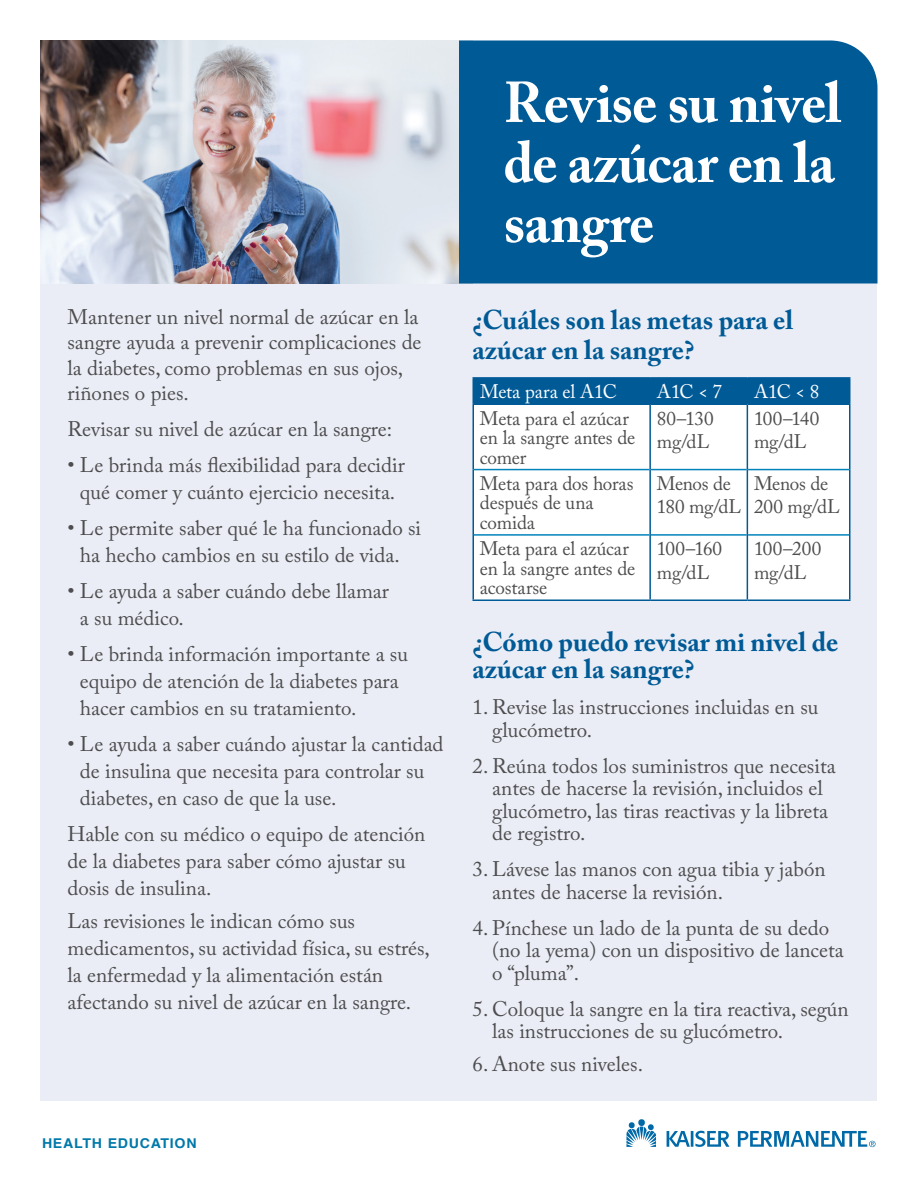
<style>
.page{position:relative;width:918px;height:1188px;background:#fff}
.page>*{position:absolute;margin:0;border:0;box-sizing:border-box;transform-origin:0 0}
.t1{font:700 57px/60px "Adobe Caslon Pro";letter-spacing:-.015em;color:#fff}
.t2{font:700 27px/30px "Adobe Caslon Pro";color:#005a96}
.t3{font:21px/22.5px "Adobe Caslon Pro";color:#4d4d4f}
.t4{font:19.5px/19.5px "Adobe Caslon Pro";letter-spacing:-.005em;color:#4d4d4f}
.t5{font:19.5px "Adobe Caslon Pro";letter-spacing:-.005em;color:#fff}
.t6{font:700 13.5px "Helvetica";letter-spacing:.05em;color:#0079a9;scale:1.05 1}
</style>
<div class="page">
<div style="left:40px;top:284px;width:838px;height:817px;background:#eaedf5"></div>
<img style="left:41px;top:40px;width:418px;height:244px">
<div style="left:459px;top:40px;width:419px;height:244px;background:#005a96"></div>
<svg style="left:626px;top:1122px;width:30px;height:25px"></svg>
<div style="left:638px;top:1119px;width:7px;height:7px;background:#0069a7;border-radius:50%"></div>
<svg style="left:667px;top:1131px;width:62px;height:16px"></svg>
<svg style="left:738px;top:1131px;width:138px;height:16px"></svg>
<div style="left:474px;top:405px;width:375px;height:194px;background:#fff"></div>
<hr style="left:474px;top:469px;width:175px;height:1px;background:#0083bb">
<hr style="left:651px;top:469px;width:96px;height:1px;background:#0083bb">
<hr style="left:748px;top:469px;width:101px;height:1px;background:#0083bb">
<hr style="left:474px;top:534px;width:175px;height:2px;background:#0083bb">
<hr style="left:651px;top:534px;width:96px;height:2px;background:#0083bb">
<hr style="left:748px;top:534px;width:101px;height:2px;background:#0083bb">
<hr style="left:472px;top:405px;width:2px;height:65px;background:#005a96">
<hr style="left:649px;top:405px;width:2px;height:65px;background:#005a96">
<hr style="left:747px;top:405px;width:1px;height:65px;background:#005a96">
<hr style="left:849px;top:405px;width:1px;height:65px;background:#005a96">
<hr style="left:472px;top:470px;width:2px;height:65px;background:#005a96">
<hr style="left:649px;top:470px;width:2px;height:65px;background:#005a96">
<hr style="left:747px;top:470px;width:1px;height:65px;background:#005a96">
<hr style="left:849px;top:470px;width:1px;height:65px;background:#005a96">
<hr style="left:472px;top:535px;width:2px;height:64px;background:#005a96">
<hr style="left:649px;top:535px;width:2px;height:64px;background:#005a96">
<hr style="left:747px;top:535px;width:1px;height:64px;background:#005a96">
<hr style="left:849px;top:535px;width:1px;height:64px;background:#005a96">
<hr style="left:472px;top:599px;width:178px;height:2px;background:#005a96">
<hr style="left:650px;top:599px;width:97px;height:2px;background:#005a96">
<hr style="left:747px;top:599px;width:103px;height:2px;background:#005a96">
<hr style="left:472px;top:377px;width:178px;height:2px;background:#005a96">
<hr style="left:472px;top:379px;width:2px;height:24px;background:#005a96">
<hr style="left:650px;top:377px;width:97px;height:2px;background:#005a96">
<hr style="left:747px;top:377px;width:103px;height:2px;background:#005a96">
<div style="left:473px;top:378px;width:377px;height:25px;background:#005a96"></div>
<hr style="left:472px;top:403px;width:178px;height:2px;background:#005a96">
<hr style="left:650px;top:403px;width:97px;height:2px;background:#005a96">
<hr style="left:747px;top:403px;width:103px;height:2px;background:#005a96">
<p class="t3" style="left:68px;top:304px;width:356px;line-height:25.2px">Mantener un nivel normal de azúcar en la sangre ayuda a prevenir complicaciones de la diabetes, como problemas en sus ojos, riñones o pies.</p>
<p class="t3" style="left:68px;top:417px;width:326px">Revisar su nivel de azúcar en la sangre:</p>
<p class="t3" style="left:68px;top:453px;width:339px">• Le brinda más flexibilidad para decidir</p>
<p class="t3" style="left:80px;top:480px;width:317px">qué comer y cuánto ejercicio necesita.</p>
<p class="t3" style="left:68px;top:516px;width:355px">• Le permite saber qué le ha funcionado si</p>
<p class="t3" style="left:80px;top:543px;width:321px">ha hecho cambios en su estilo de vida.</p>
<p class="t3" style="left:68px;top:579px;width:323px">• Le ayuda a saber cuándo debe llamar</p>
<p class="t3" style="left:80px;top:606px;width:105px">a su médico.</p>
<p class="t3" style="left:68px;top:642px;width:342px">• Le brinda información importante a su</p>
<p class="t3" style="left:80px;top:667px;width:320px;line-height:27px">equipo de atención de la diabetes para hacer cambios en su tratamiento.</p>
<p class="t3" style="left:68px;top:732px;width:378px">• Le ayuda a saber cuándo ajustar la cantidad</p>
<p class="t3" style="left:80px;top:757px;width:346px;line-height:27px">de insulina que necesita para controlar su diabetes, en caso de que la use.</p>
<p class="t3" style="left:67px;top:820px;width:359px;line-height:27px">Hable con su médico o equipo de atención de la diabetes para saber cómo ajustar su dosis de insulina.</p>
<p class="t3" style="left:67px;top:907px;width:364px;line-height:27px">Las revisiones le indican cómo sus medicamentos, su actividad física, su estrés, la enfermedad y la alimentación están afectando su nivel de azúcar en la sangre.</p>
<p class="t6" style="left:42px;top:1132px;width:149px">HEALTH EDUCATION</p>
<h1 class="t1" style="left:504px;top:72px;width:340px">Revise su nivel de azúcar en la sangre</h1>
<p class="t2" style="left:472px;top:304px;width:322px">¿Cuáles son las metas para el azúcar en la sangre?</p>
<p class="t5" style="left:480px;top:380px;width:138px">Meta para el A1C</p>
<p class="t5" style="left:657px;top:380px;width:67px">A1C &lt; 7</p>
<p class="t5" style="left:754px;top:380px;width:67px">A1C &lt; 8</p>
<p class="t4" style="left:480px;top:408px;width:157px">Meta para el azúcar en la sangre antes de comer</p>
<p class="t4" style="left:657px;top:406px;width:58px;line-height:23.4px">80–130 mg/dL</p>
<p class="t4" style="left:754px;top:406px;width:67px;line-height:23.4px">100–140 mg/dL</p>
<p class="t4" style="left:480px;top:473px;width:155px">Meta para dos horas después de una comida</p>
<p class="t4" style="left:657px;top:471px;width:86px;line-height:23.4px">Menos de<br>180 mg/dL</p>
<p class="t4" style="left:754px;top:471px;width:87px;line-height:23.4px">Menos de<br>200 mg/dL</p>
<p class="t4" style="left:480px;top:539px;width:157px">Meta para el azúcar en la sangre antes de acostarse</p>
<p class="t4" style="left:657px;top:537px;width:67px;line-height:23.4px">100–160 mg/dL</p>
<p class="t4" style="left:754px;top:537px;width:69px;line-height:23.4px">100–200 mg/dL</p>
<p class="t2" style="left:472px;top:628px;width:367px;line-height:27px">¿Cómo puedo revisar mi nivel de azúcar en la sangre?</p>
<p class="t3" style="left:492px;top:696px;width:328px;text-indent:-20px">1. Revise las instrucciones incluidas en su glucómetro.</p>
<p class="t3" style="left:492px;top:754px;width:345px;text-indent:-20px">2. Reúna todos los suministros que necesita antes de hacerse la revisión, incluidos el glucómetro, las tiras reactivas y la libreta de registro.</p>
<p class="t3" style="left:492px;top:858px;width:335px;text-indent:-20px">3. Lávese las manos con agua tibia y jabón antes de hacerse la revisión.</p>
<p class="t3" style="left:492px;top:916px;width:353px;text-indent:-20px">4. Pínchese un lado de la punta de su dedo (no la yema) con un dispositivo de lanceta o “pluma”.</p>
<p class="t3" style="left:492px;top:997px;width:358px;text-indent:-20px">5. Coloque la sangre en la tira reactiva, según las instrucciones de su glucómetro.</p>
<p class="t3" style="left:472px;top:1053px;width:172px">6. Anote sus niveles.</p>
</div>
